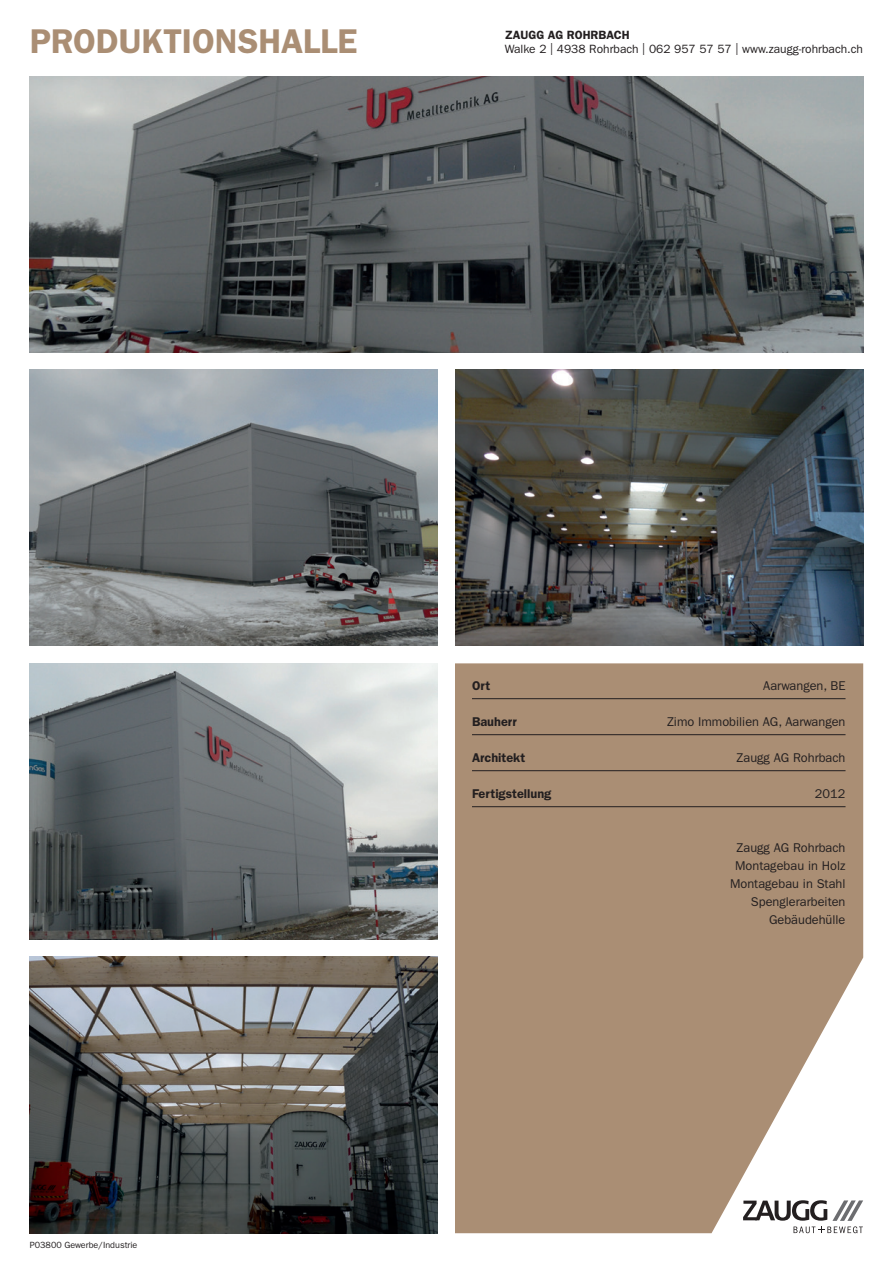
<style>
.page{position:relative;width:893px;height:1263px;background:#fff}
.page>*{position:absolute;margin:0;border:0;box-sizing:border-box;transform-origin:0 0}
.t1{font:600 34.5px "Franklin Gothic";color:#aa8e74}
.t2{font:12.75px "Franklin Gothic";color:#231f20}
.t3{font:600 12.75px "Franklin Gothic";color:#231f20}
.t4{font:12px "Franklin Gothic";color:#231f20}
.t5{font:600 12px "Franklin Gothic";color:#231f20}
.t6{font:9px "Franklin Gothic";color:#231f20}
</style>
<div class="page">
<svg style="left:455px;top:663px;width:408px;height:570px;background:#b0967f"></svg>
<img style="left:30px;top:957px;width:408px;height:276px">
<img style="left:455px;top:370px;width:408px;height:276px">
<img style="left:30px;top:663px;width:408px;height:277px">
<img style="left:30px;top:370px;width:408px;height:276px">
<hr style="left:472px;top:698px;width:373px;height:1px;background:#231f20">
<hr style="left:472px;top:734px;width:373px;height:1px;background:#231f20">
<hr style="left:472px;top:770px;width:373px;height:1px;background:#231f20">
<hr style="left:472px;top:806px;width:373px;height:1px;background:#231f20">
<img style="left:30px;top:77px;width:833px;height:276px">
<p class="t1" style="left:30px;top:21px;width:329px">PRODUKTIONSHALLE</p>
<p class="t5" style="left:505px;top:28px;width:126px">ZAUGG AG ROHRBACH</p>
<p class="t4" style="left:505px;top:42px;width:360px">Walke 2 | 4938 Rohrbach | 062 957 57 57 | www.zaugg-rohrbach.ch</p>
<p class="t6" style="left:30px;top:1240px;width:109px">P03800 Gewerbe/Industrie</p>
<p class="t3" style="left:472px;top:678px;width:20px">Ort</p>
<p class="t2" style="left:763px;top:678px;width:84px">Aarwangen, BE</p>
<p class="t3" style="left:472px;top:714px;width:46px">Bauherr</p>
<p class="t2" style="left:667px;top:714px;width:180px">Zimo Immobilien AG, Aarwangen</p>
<p class="t3" style="left:472px;top:750px;width:55px">Architekt</p>
<p class="t2" style="left:737px;top:750px;width:110px">Zaugg AG Rohrbach</p>
<p class="t3" style="left:472px;top:786px;width:81px">Fertigstellung</p>
<p class="t2" style="left:815px;top:786px;width:32px">2012</p>
<p class="t2" style="left:737px;top:840px;width:110px">Zaugg AG Rohrbach</p>
<p class="t2" style="left:735px;top:858px;width:112px">Montagebau in Holz</p>
<p class="t2" style="left:730px;top:876px;width:117px">Montagebau in Stahl</p>
<p class="t2" style="left:751px;top:894px;width:96px">Spenglerarbeiten</p>
<p class="t2" style="left:769px;top:912px;width:78px">Gebäudehülle</p>
</div>
